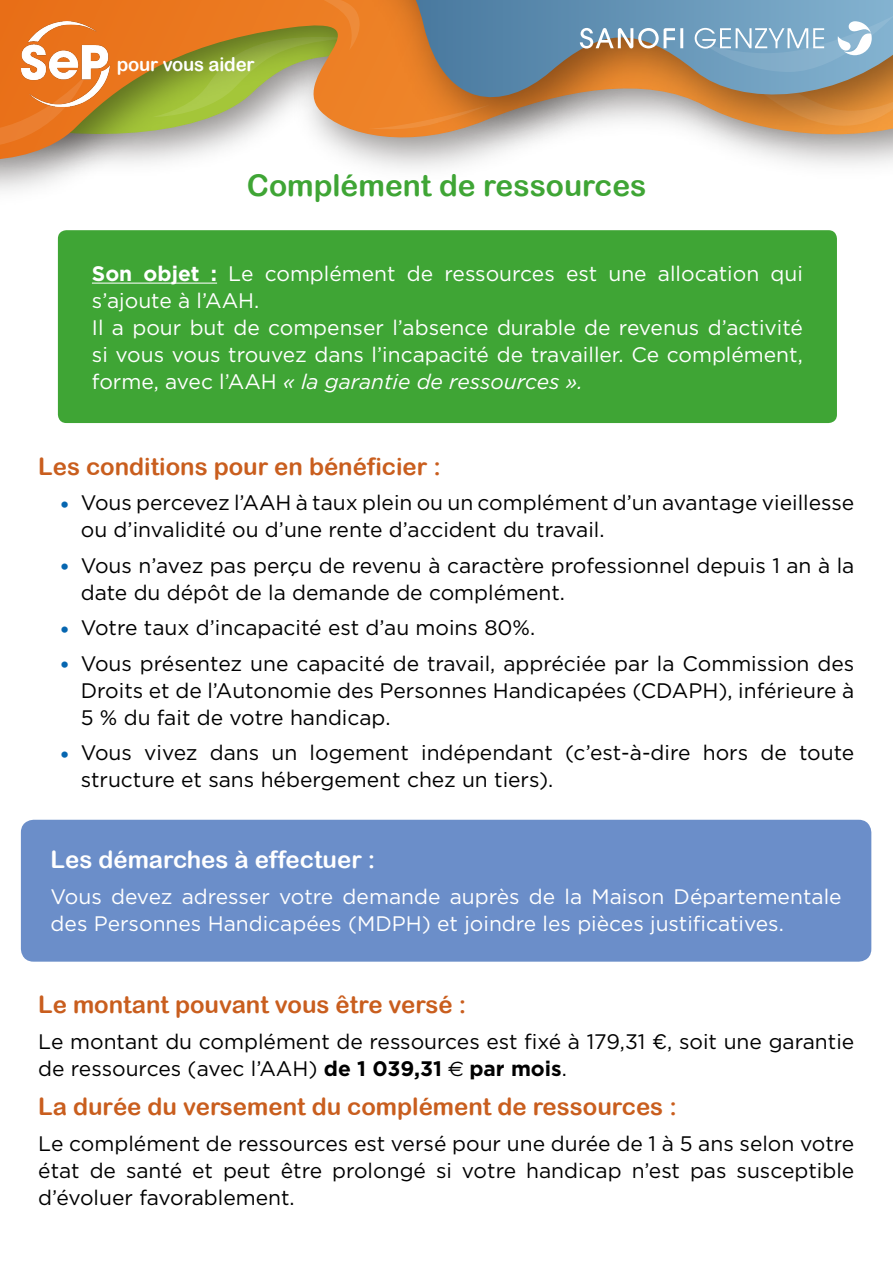
<style>
.page{position:relative;width:893px;height:1263px;background:#fff}
.page>*{position:absolute;margin:0;border:0;box-sizing:border-box;transform-origin:0 0}
.t1{font:30px "Arial Rounded MT Bold";color:#3fa535}
.t2{font:24px "Arial Rounded MT Bold";color:#c95e1e}
.t3{font:24px "Arial Rounded MT Bold";color:#fff}
.t4{font:21px/27px "Gotham";color:#000}
.t5{font:21px/27px "Gotham";color:#fff}
.t6{font:19.2px "Arial Rounded MT Bold";letter-spacing:-.01em;color:#fff}
.s1{font-weight:700}
.s2{font-style:italic}
.s3{font-weight:700;color:#0666b0}
.s4{font-family:"Euro Sans"}
</style>
<div class="page">
<svg style="left:0;top:0;width:288px;height:160px"></svg>
<svg style="left:0;top:75px;width:86px;height:72px"></svg>
<svg style="left:153px;top:0;width:148px;height:117px"></svg>
<img style="left:301px;top:0;width:592px;height:166px">
<svg style="left:405px;top:0;width:488px;height:113px"></svg>
<svg style="left:580px;top:28px;width:103px;height:21px"></svg>
<svg style="left:695px;top:15px;width:198px;height:111px"></svg>
<img style="left:21px;top:21px;width:90px;height:85px">
<div style="left:58px;top:230px;width:779px;height:193px;background:#3fa535;border-radius:9px"></div>
<hr style="left:92px;top:283px;width:125px;height:1px;background:#fff">
<div style="left:21px;top:820px;width:850px;height:142px;background:#6b8ec9;border-radius:13px"></div>
<p class="t6" style="left:117px;top:53px;width:139px">pour vous aider</p>
<h1 class="t1" style="left:247px;top:168px;width:401px">Complément de ressources</h1>
<p class="t5" style="left:92px;top:260px;width:713px"><span class="s1">Son objet :</span> Le complément de ressources est une allocation qui s’ajoute à l’AAH.<br>Il a pour but de compenser l’absence durable de revenus d’activité si vous vous trouvez dans l’incapacité de travailler. Ce complément, forme, avec l’AAH <span class="s2">« la garantie de ressources ».</span></p>
<p class="t2" style="left:38px;top:452px;width:404px">Les conditions pour en bénéficier :</p>
<p class="t4" style="left:81px;top:489px;width:775px;text-indent:-21px"><span class="s3">•</span> Vous percevez l’AAH à taux plein ou un complément d’un avantage vieillesse ou d’invalidité ou d’une rente d’accident du travail.</p>
<p class="t4" style="left:81px;top:551px;width:775px;text-indent:-21px"><span class="s3">•</span> Vous n’avez pas perçu de revenu à caractère professionnel depuis 1 an à la date du dépôt de la demande de complément.</p>
<p class="t4" style="left:60px;top:614px;width:477px"><span class="s3">•</span> Votre taux d’incapacité est d’au moins 80%.</p>
<p class="t4" style="left:81px;top:649px;width:775px;text-align:justify;text-indent:-21px"><span class="s3">•</span> Vous présentez une capacité de travail, appréciée par la Commission des Droits et de l’Autonomie des Personnes Handicapées (CDAPH), inférieure à 5 % du fait de votre handicap.</p>
<p class="t4" style="left:81px;top:739px;width:775px;text-indent:-21px"><span class="s3">•</span> Vous vivez dans un logement indépendant (c’est-à-dire hors de toute structure et sans hébergement chez un tiers).</p>
<p class="t3" style="left:51px;top:845px;width:326px">Les démarches à effectuer :</p>
<p class="t5" style="left:51px;top:882px;width:792px">Vous devez adresser votre demande auprès de la Maison Départementale des Personnes Handicapées (MDPH) et joindre les pièces justificatives.</p>
<p class="t2" style="left:38px;top:990px;width:429px">Le montant pouvant vous être versé :</p>
<p class="t4" style="left:38px;top:1027px;width:817px">Le montant du complément de ressources est fixé à 179,31 €, soit une garantie de ressources (avec l’AAH) <span class="s1">de 1 039,31</span> <span class="s4">€</span> <span class="s1">par mois</span>.</p>
<p class="t2" style="left:38px;top:1093px;width:640px">La durée du versement du complément de ressources :</p>
<p class="t4" style="left:38px;top:1129px;width:818px;text-align:justify">Le complément de ressources est versé pour une durée de 1 à 5 ans selon votre état de santé et peut être prolongé si votre handicap n’est pas susceptible d’évoluer favorablement.</p>
</div>
